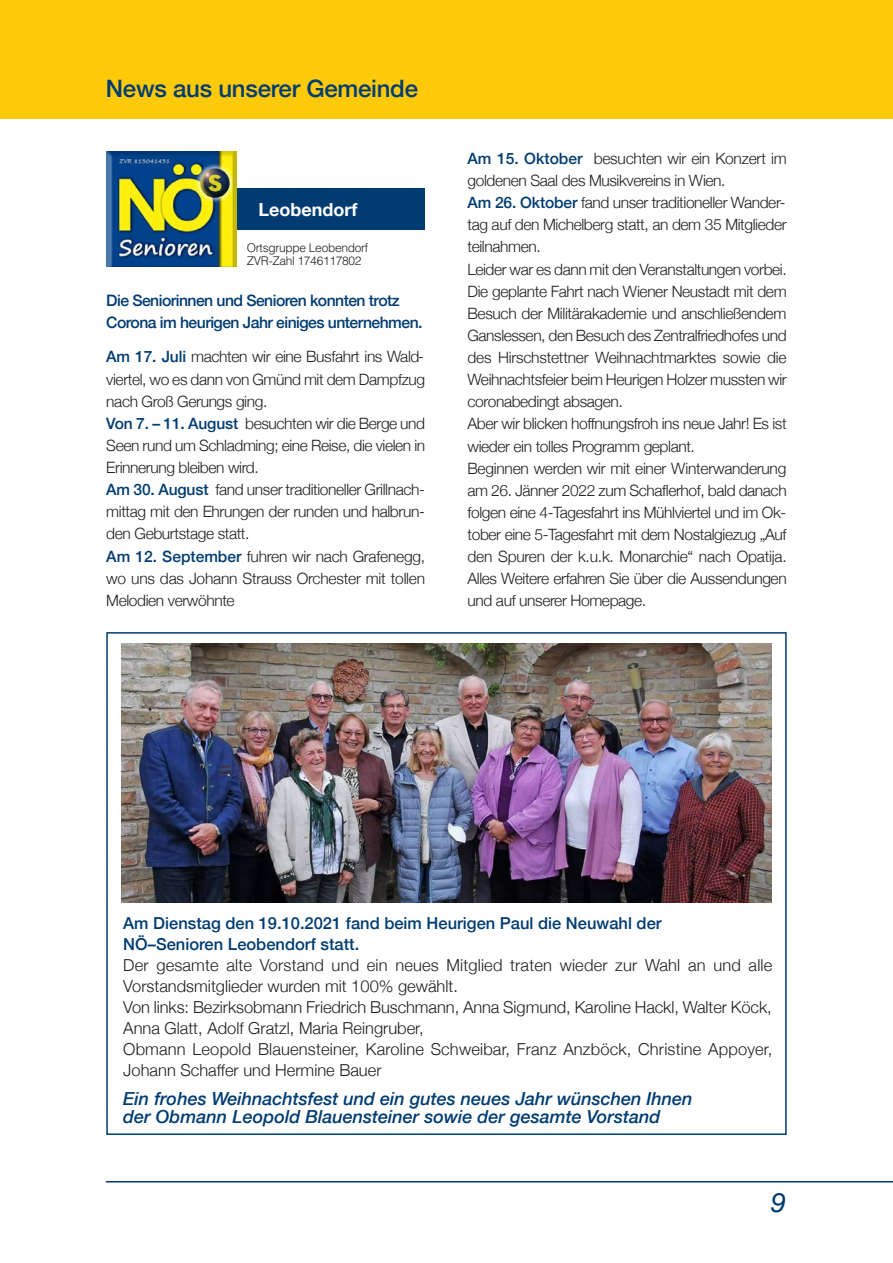
<style>
.page{position:relative;width:893px;height:1263px;background:#fff}
.page>*{position:absolute;margin:0;border:0;box-sizing:border-box;transform-origin:0 0}
.t1{font:italic 27px "Helvetica Neue";color:#003c72}
.t2{font:500 24px "Helvetica Neue";letter-spacing:-.01em;color:#003c72}
.t3{font:italic 500 18px/18px "Helvetica Neue";color:#003c72}
.t4{font:700 18px "Helvetica Neue";color:#fff}
.t5{font:300 16.5px/21px "Helvetica Neue";color:#231f20}
.t6{font:500 16.5px/21px "Helvetica Neue";color:#003c72}
.t7{font:500 15.75px/22.4px "Helvetica Neue";letter-spacing:-.035em;color:#003c72}
.t8{font:300 15.6px/22px "Helvetica Neue";letter-spacing:-.025em;color:#231f20}
.t9{font:300 12px/13.5px "Helvetica";letter-spacing:-.025em;color:#231f20}
.s1{font-weight:500;color:#003c72}
</style>
<div class="page">
<div style="left:0;top:0;width:893px;height:119px;background:#feca0a"></div>
<hr style="left:106px;top:1181px;width:787px;height:1px;background:#003c72">
<div style="left:161px;top:188px;width:264px;height:42px;background:#003c72"></div>
<img style="left:106px;top:152px;width:131px;height:114px">
<div style="left:106px;top:632px;width:681px;height:503px;border:2px solid #003c72"></div>
<img style="left:122px;top:644px;width:649px;height:258px">
<h2 class="t2" style="left:106px;top:73px;width:314px">News aus unserer Gemeinde</h2>
<p class="t4" style="left:258px;top:198px;width:101px">Leobendorf</p>
<p class="t9" style="left:247px;top:240px;width:123px">Ortsgruppe Leobendorf<br>ZVR-Zahl 1746117802</p>
<p class="t7" style="left:106px;top:289px;width:318px">Die Seniorinnen und Senioren konnten trotz<br>Corona im heurigen Jahr einiges unternehmen.</p>
<p class="t8" style="left:106px;top:345px;width:320px"><span class="s1">Am 17. Juli</span> machten wir eine Busfahrt ins Wald&shy;viertel, wo es dann von Gmünd mit dem Dampfzug nach Groß Gerungs ging.<br><span class="s1">Von 7. – 11. August</span> besuchten wir die Berge und Seen rund um Schladming; eine Reise, die vielen in Erinnerung bleiben wird.<br><span class="s1">Am 30. August</span> fand unser traditioneller Grillnach&shy;mittag mit den Ehrungen der runden und halbrun&shy;den Geburtstage statt.<br><span class="s1">Am 12. September</span> fuhren wir nach Grafenegg, wo uns das Johann Strauss Orchester mit tollen Melodien verwöhnte</p>
<p class="t8" style="left:467px;top:147px;width:321px"><span class="s1">Am 15. Oktober</span> besuchten wir ein Konzert im goldenen Saal des Musikvereins in Wien.<br><span class="s1">Am 26. Oktober</span> fand unser traditioneller Wander&shy;tag auf den Michelberg statt, an dem 35 Mitglieder teilnahmen.<br>Leider war es dann mit den Veranstaltungen vorbei.<br>Die geplante Fahrt nach Wiener Neustadt mit dem Besuch der Militärakademie und anschließendem Ganslessen, den Besuch des Zentralfriedhofes und des Hirschstettner Weihnachtmarktes sowie die Weihnachtsfeier beim Heurigen Holzer mussten wir coronabedingt absagen.<br>Aber wir blicken hoffnungsfroh ins neue Jahr! Es ist wieder ein tolles Programm geplant.<br>Beginnen werden wir mit einer Winterwanderung am 26. Jänner 2022 zum Schaflerhof, bald danach folgen eine 4-Tagesfahrt ins Mühlviertel und im Ok&shy;tober eine 5-Tagesfahrt mit dem Nostalgiezug „Auf den Spuren der k.u.k. Monarchie“ nach Opatija.<br>Alles Weitere erfahren Sie über die Aussendungen und auf unserer Homepage.</p>
<p class="t6" style="left:123px;top:912px;width:540px">Am Dienstag den 19.10.2021 fand beim Heurigen Paul die Neuwahl der<br>NÖ–Senioren Leobendorf statt.</p>
<p class="t5" style="left:123px;top:954px;width:651px">Der gesamte alte Vorstand und ein neues Mitglied traten wieder zur Wahl an und alle Vorstandsmitglieder wurden mit 100% gewählt.<br>Von links: Bezirksobmann Friedrich Buschmann, Anna Sigmund, Karoline Hackl, Walter Köck, Anna Glatt, Adolf Gratzl, Maria Reingruber,<br>Obmann Leopold Blauensteiner, Karoline Schweibar, Franz Anzböck, Christine Appoyer, Johann Schaffer und Hermine Bauer</p>
<p class="t3" style="left:123px;top:1090px;width:571px">Ein frohes Weihnachtsfest und ein gutes neues Jahr wünschen Ihnen der Obmann Leopold Blauensteiner sowie der gesamte Vorstand</p>
<h1 class="t1" style="left:771px;top:1186px;width:17px">9</h1>
</div>
